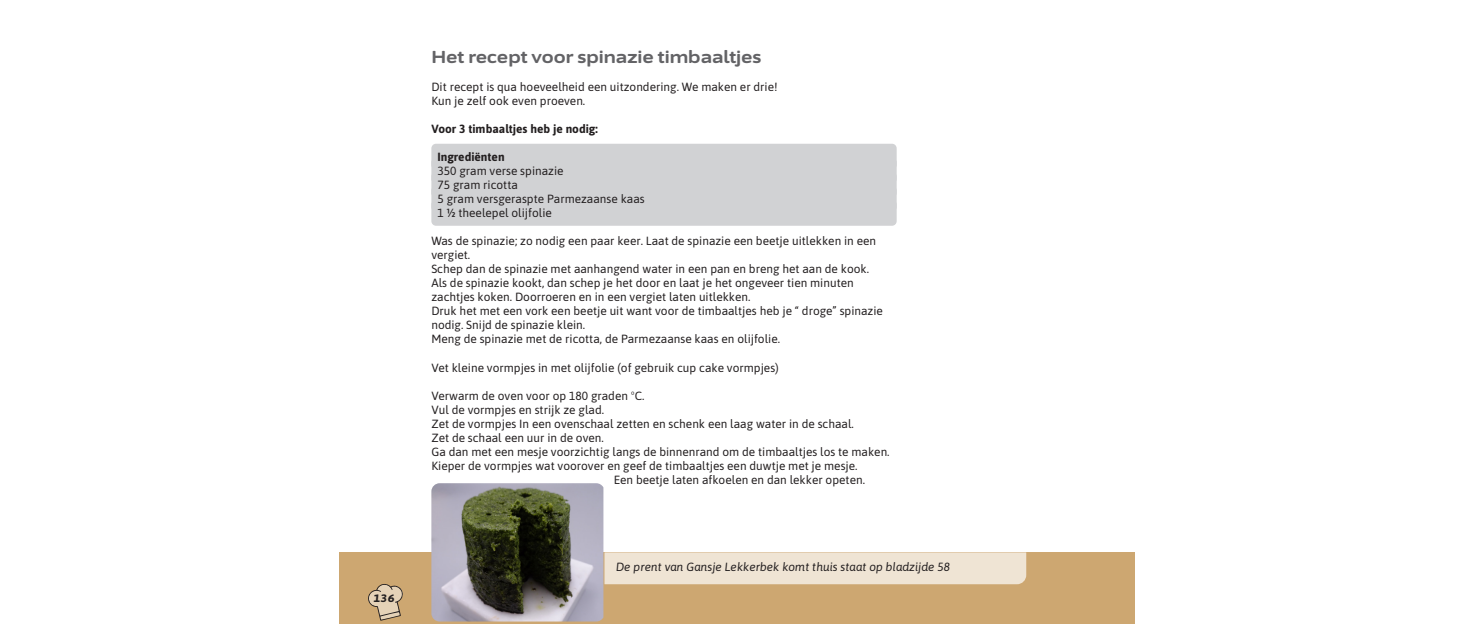
<style>
.page{position:relative;width:1475px;height:624px;background:#fff}
.page>*{position:absolute;margin:0;border:0;box-sizing:border-box;transform-origin:0 0}
.t1{font:700 17.3px "Asap Expanded";color:#636366}
.t2{font:11.9px/14px "Asap";color:#231f20}
.t3{font:italic 11.9px "Asap";color:#231f20}
.t4{font:700 11.9px "Asap";color:#231f20}
.t5{font:italic 800 10.8px "Asap Expanded";color:#231f20}
.s1{font-weight:700}
</style>
<div class="page">
<div style="left:339px;top:552px;width:796px;height:72px;background:#cda771"></div>
<div style="left:431px;top:144px;width:465px;height:26px;background:#d1d2d4;border-radius:5px"></div>
<div style="left:431px;top:158px;width:465px;height:26px;background:#d1d2d4;border-radius:5px"></div>
<div style="left:431px;top:172px;width:465px;height:26px;background:#d1d2d4;border-radius:5px"></div>
<div style="left:431px;top:186px;width:465px;height:26px;background:#d1d2d4;border-radius:5px"></div>
<div style="left:431px;top:200px;width:465px;height:26px;background:#d1d2d4;border-radius:5px"></div>
<img style="left:431px;top:483px;width:172px;height:138px">
<div style="left:604px;top:552px;width:422px;height:32px;background:#efe4d4"></div>
<svg style="left:368px;top:584px;width:35px;height:36px"></svg>
<p class="t5" style="left:373px;top:590px;width:23px">136</p>
<h1 class="t1" style="left:431px;top:44px;width:331px">Het recept voor spinazie timbaaltjes</h1>
<p class="t2" style="left:431px;top:79px;width:348px">Dit recept is qua hoeveelheid een uitzondering. We maken er drie!<br>Kun je zelf ook even proeven.</p>
<p class="t4" style="left:431px;top:120px;width:168px">Voor 3 timbaaltjes heb je nodig:</p>
<p class="t4" style="left:437px;top:148px;width:69px">Ingrediënten</p>
<p class="t2" style="left:437px;top:163px;width:209px">350 gram verse spinazie<br>75 gram ricotta<br>5 gram versgeraspte Parmezaanse kaas<br>1 <span class="s1">½</span> theelepel olijfolie</p>
<p class="t2" style="left:431px;top:233px;width:453px">Was de spinazie; zo nodig een paar keer. Laat de spinazie een beetje uitlekken in een vergiet.<br>Schep dan de spinazie met aanhangend water in een pan en breng het aan de kook.<br>Als de spinazie kookt, dan schep je het door en laat je het ongeveer tien minuten zachtjes koken. Doorroeren en in een vergiet laten uitlekken.<br>Druk het met een vork een beetje uit want voor de timbaaltjes heb je “ droge” spinazie nodig. Snijd de spinazie klein.<br>Meng de spinazie met de ricotta, de Parmezaanse kaas en olijfolie.</p>
<p class="t2" style="left:431px;top:360px;width:349px">Vet kleine vormpjes in met olijfolie (of gebruik cup cake vormpjes)</p>
<p class="t2" style="left:431px;top:388px;width:215px">Verwarm de oven voor op 180 graden ºC.</p>
<p class="t2" style="left:431px;top:402px;width:174px">Vul de vormpjes en strijk ze glad.</p>
<p class="t2" style="left:431px;top:416px;width:424px">Zet de vormpjes In een ovenschaal zetten en schenk een laag water in de schaal.</p>
<p class="t2" style="left:431px;top:430px;width:174px">Zet de schaal een uur in de oven.</p>
<p class="t2" style="left:431px;top:444px;width:459px">Ga dan met een mesje voorzichtig langs de binnenrand om de timbaaltjes los te maken.</p>
<p class="t2" style="left:431px;top:458px;width:427px">Kieper de vormpjes wat voorover en geef de timbaaltjes een duwtje met je mesje.</p>
<p class="t2" style="left:613px;top:472px;width:253px">Een beetje laten afkoelen en dan lekker opeten.</p>
<p class="t3" style="left:616px;top:559px;width:335px">De prent van Gansje Lekkerbek komt thuis staat op bladzijde 58</p>
</div>
